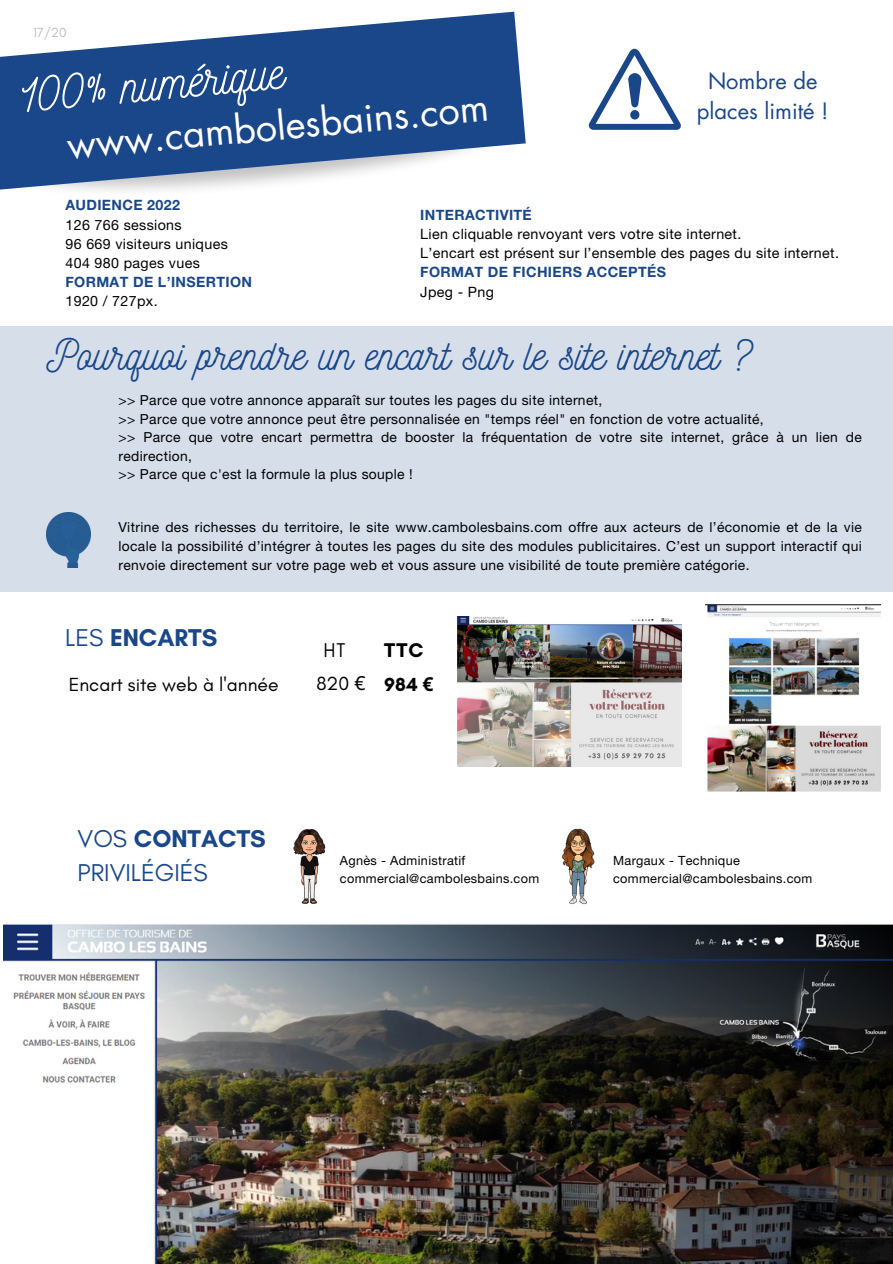
<style>
.page{position:relative;width:893px;height:1264px;background:#fff}
.page>*{position:absolute;margin:0;border:0;box-sizing:border-box;transform-origin:0 0}
.t1{font:48px "Nickainley";color:#fff}
.t2{font:42.15px "Nickainley";color:#1a4789}
.t3{font:37.95px "Futura Std";color:#fff}
.t4{font:24.75px/33.8px "Glacial Indifference";color:#1a4789}
.t5{font:700 24.75px "Glacial Indifference";color:#1a4789}
.t6{font:21.9px "Futura Std";color:#1a4789}
.t7{font:700 20.25px "Glacial Indifference";color:#000}
.t8{font:20.25px "Glacial Indifference";color:#000}
.t9{font:19.35px "Glacial Indifference";color:#000}
.t10{font:700 19.35px "Glacial Indifference";color:#000}
.t11{font:14.25px "Helvetica Neue LT Pro";letter-spacing:.025em;color:#000}
.t12{font:700 14.25px "Helvetica Neue LT Pro";letter-spacing:.025em;color:#1a4789}
.t13{font:13.8px/18.8px "Helvetica Neue LT Pro";letter-spacing:.025em;color:#000;text-align:justify}
.t14{font:13.5px "Glacial Indifference";color:#c0c0c0}
.t15{font:12.75px "Helvetica Neue LT Pro";letter-spacing:.025em;color:#000}
.s1{font-weight:400}
.s2{font-family:"Noto Sans"}
.s3{font-weight:700}
</style>
<div class="page">
<svg style="left:0;top:11px;width:525px;height:179px;fill:#1a4789"></svg>
<img style="left:3px;top:924px;width:889px;height:339px">
<svg style="left:588px;top:49px;width:93px;height:81px"></svg>
<div style="left:0;top:326px;width:892px;height:265px;background:#d6deea"></div>
<img style="left:47px;top:512px;width:43px;height:55px">
<img style="left:561px;top:828px;width:34px;height:77px">
<img style="left:293px;top:829px;width:33px;height:75px">
<img style="left:705px;top:604px;width:175px;height:187px">
<img style="left:457px;top:616px;width:224px;height:151px">
<p class="t14" style="left:33px;top:24px;width:35px">17/20</p>
<h1 class="t1" style="left:20px;top:64px;width:263px;rotate:-5deg">100% numérique</h1>
<p class="t3" style="left:66px;top:127px;width:424px;rotate:-5deg">www.cambolesbains.com</p>
<p class="t6" style="left:708px;top:71px;width:111px">Nombre de</p>
<p class="t6" style="left:697px;top:101px;width:133px">places limité !</p>
<p class="t12" style="left:65px;top:200px;width:116px">AUDIENCE 2022</p>
<p class="t11" style="left:65px;top:219px;width:118px">126 766 sessions</p>
<p class="t11" style="left:65px;top:238px;width:164px">96 669 visiteurs uniques</p>
<p class="t11" style="left:65px;top:258px;width:136px">404 980 pages vues</p>
<p class="t12" style="left:65px;top:277px;width:188px">FORMAT DE L’INSERTION</p>
<p class="t11" style="left:65px;top:296px;width:94px">1920 / 727px.</p>
<h4 class="t12" style="left:420px;top:210px;width:113px">INTERACTIVITÉ</h4>
<p class="t11" style="left:420px;top:229px;width:322px">Lien cliquable renvoyant vers votre site internet.</p>
<p class="t11" style="left:420px;top:248px;width:420px">L’encart est présent sur l’ensemble des pages du site internet.</p>
<p class="t12" style="left:420px;top:267px;width:247px">FORMAT DE FICHIERS ACCEPTÉS</p>
<p class="t11" style="left:420px;top:286px;width:75px">Jpeg - Png</p>
<p class="t2" style="left:47px;top:328px;width:706px">Pourquoi prendre un encart sur le site internet ?</p>
<p class="t13" style="left:118px;top:393px;width:485px">&gt;&gt; Parce que votre annonce apparaît sur toutes les pages du site internet,</p>
<p class="t13" style="left:118px;top:411px;width:646px">&gt;&gt; Parce que votre annonce peut être personnalisée en "temps réel" en fonction de votre actualité,</p>
<p class="t13" style="left:118px;top:430px;width:745px">&gt;&gt; Parce que votre encart permettra de booster la fréquentation de votre site internet, grâce à un lien de redirection,</p>
<p class="t13" style="left:118px;top:467px;width:296px">&gt;&gt; Parce que c'est la formule la plus souple !</p>
<p class="t13" style="left:118px;top:520px;width:745px">Vitrine des richesses du territoire, le site www.cambolesbains.com offre aux acteurs de l’économie et de la vie locale la possibilité d’intégrer à toutes les pages du site des modules publicitaires. C’est un support interactif qui renvoie directement sur votre page web et vous assure une visibilité de toute première catégorie.</p>
<p class="t5" style="left:65px;top:622px;width:153px"><span class="s1">LES</span> ENCARTS</p>
<p class="t9" style="left:69px;top:672px;width:211px">Encart site web à l'année</p>
<p class="t8" style="left:323px;top:638px;width:24px">HT</p>
<h4 class="t9" style="left:316px;top:672px;width:51px">820 <span class="s2">€</span></h4>
<h6 class="t7" style="left:384px;top:637px;width:41px">TTC</h6>
<h5 class="t10" style="left:384px;top:673px;width:51px">984 <span class="s2">€</span></h5>
<p class="t4" style="left:78px;top:821px;width:190px">VOS <span class="s3">CONTACTS<br></span>PRIVILÉGIÉS</p>
<p class="t15" style="left:340px;top:855px;width:127px">Agnès - Administratif</p>
<p class="t15" style="left:340px;top:873px;width:201px">commercial@cambolesbains.com</p>
<p class="t15" style="left:613px;top:855px;width:128px">Margaux - Technique</p>
<p class="t15" style="left:613px;top:873px;width:201px">commercial@cambolesbains.com</p>
</div>
